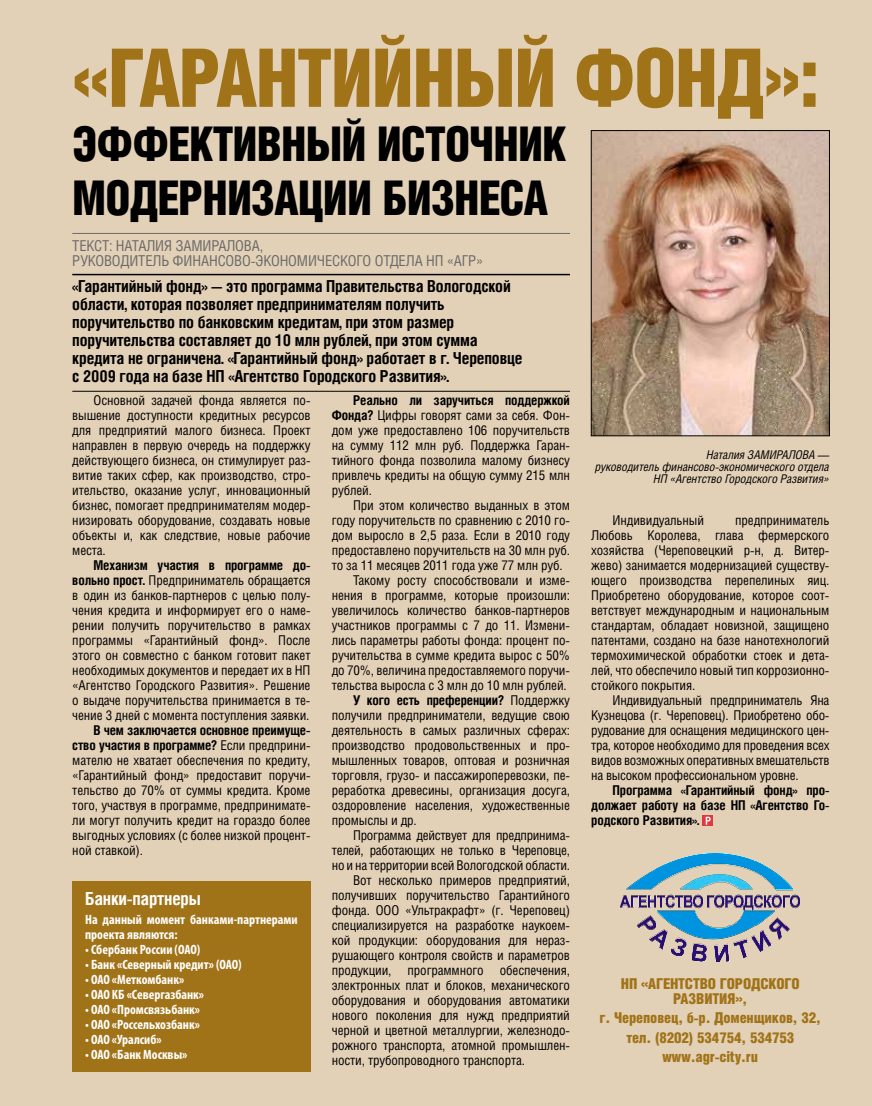
<style>
.page{position:relative;width:872px;height:1106px;background:#e3d1b7}
.page>*{position:absolute;margin:0;border:0;box-sizing:border-box;transform-origin:0 0}
.t1{font:81px "Helios Cond Black C";letter-spacing:-.02em;color:#a17318;scale:.95 1}
.t2{font:48px/54px "Helios Cond Black C";letter-spacing:-.02em;color:#000;scale:.95 1}
.t3{font:700 18px "Helios Cond C";letter-spacing:-.01em;color:#fff}
.t4{font:700 16.5px/18px "Helios Cond C";letter-spacing:-.01em;color:#000}
.t5{font:15px "Helios Cond Black C";letter-spacing:-.01em;color:#a17318}
.t6{font:15px "Helios Cond C";letter-spacing:-.01em;color:#6a6a6a}
.t7{font:13.5px/15px "Helios Cond C";letter-spacing:-.01em;color:#000;text-align:justify}
.t8{font:700 condensed 13.5px/15px "Myriad Pro";color:#fff}
.t9{font:700 13.5px/15px "Helios Cond C";letter-spacing:-.01em;color:#000;text-align:justify}
.t10{font:italic 12px/12px "Helios Cond C";letter-spacing:-.01em;color:#000;text-align:right}
.s1{font-weight:700}
.s2{font-weight:400}
</style>
<div class="page">
<svg style="left:703px;top:815px;width:10px;height:10px"></svg>
<svg style="left:705px;top:816px;width:5px;height:8px"></svg>
<hr style="left:72px;top:233px;width:498px;height:1px;background:#6a6a6a">
<hr style="left:72px;top:274px;width:498px;height:1px;background:#000">
<hr style="left:72px;top:391px;width:498px;height:1px;background:#000">
<div style="left:72px;top:881px;width:238px;height:190px;background:#a17318"></div>
<img style="left:620px;top:853px;width:180px;height:108px">
<img style="left:593px;top:132px;width:234px;height:302px">
<div style="left:591px;top:130px;width:238px;height:306px;border:1px solid #000"></div>
<h1 class="t1" style="left:72px;top:32px;width:788px">«Гарантийный фонд»:</h1>
<h2 class="t2" style="left:72px;top:116px;width:522px">эффективный источник модернизации бизнеса</h2>
<p class="t6" style="left:72px;top:236px;width:16px">Текст</p>
<p class="t6" style="left:109px;top:236px;width:25px">: Наталия</p>
<p class="t6" style="left:175px;top:236px;width:18px">Замиралова</p>
<p class="t6" style="left:260px;top:236px;width:5px">,</p>
<p class="t6" style="left:72px;top:251px;width:18px">Руководител</p>
<p class="t6" style="left:161px;top:251px;width:21px">ь финансово</p>
<p class="t6" style="left:251px;top:251px;width:15px">-экономического</p>
<p class="t6" style="left:375px;top:251px;width:9px">отдела</p>
<p class="t6" style="left:426px;top:251px;width:59px">НП «АГР»</p>
<p class="t4" style="left:72px;top:277px;width:452px">«Гарантийный фонд» — это программа Правительства Вологодской области, которая позволяет предпринимателям получить поручительство по банковским кредитам, при этом размер поручительства составляет до 10 млн рублей, при этом сумма кредита не ограничена. «Гарантийный фонд» работает в г. Череповце с 2009 года на базе НП «Агентство Городского Развития».</p>
<p class="t7" style="left:72px;top:392px;width:240px;text-indent:21px">Основной задачей фонда является по&shy;вышение доступности кредитных ресурсов для предприятий малого бизнеса. Проект направлен в первую очередь на поддержку действующего бизнеса, он стимулирует раз&shy;витие таких сфер, как производство, стро&shy;ительство, оказание услуг, инновационный бизнес, помогает предпринимателям модер&shy;низировать оборудование, создавать новые объекты и, как следствие, новые рабочие места.</p>
<p class="t7" style="left:72px;top:557px;width:240px;text-indent:21px"><span class="s1">Механизм участия в программе до&shy;вольно прост.</span> Предприниматель обращается в один из банков-партнеров с целью полу&shy;чения кредита и информирует его о наме&shy;рении получить поручительство в рамках программы «Гарантийный фонд». После этого он совместно с банком готовит пакет необходимых документов и передает их в НП «Агентство Городского Развития». Решение о выдаче поручительства принимается в те&shy;чение 3 дней с момента поступления заявки.</p>
<p class="t7" style="left:72px;top:722px;width:240px;text-indent:21px"><span class="s1">В чем заключается основное преимуще&shy;ство участия в программе?</span> Если предприни&shy;мателю не хватает обеспечения по кредиту, «Гарантийный фонд» предоставит поручи&shy;тельство до 70% от суммы кредита. Кроме того, участвуя в программе, предпринимате&shy;ли могут получить кредит на гораздо более выгодных условиях (с более низкой процент&shy;ной ставкой).</p>
<h3 class="t3" style="left:85px;top:887px;width:117px">Банки-партнеры</h3>
<p class="t8" style="left:85px;top:911px;width:214px">На данный момент банками-партнерами проекта являются:</p>
<p class="t8" style="left:85px;top:941px;width:117px">• Сбербанк России (ОАО)</p>
<p class="t8" style="left:85px;top:956px;width:158px">• Банк «Северный кредит» (ОАО)</p>
<p class="t8" style="left:85px;top:971px;width:101px">• ОАО «Меткомбанк»</p>
<p class="t8" style="left:85px;top:986px;width:120px">• ОАО КБ «Севергазбанк»</p>
<p class="t8" style="left:85px;top:1001px;width:116px">• ОАО «Промсвязьбанк»</p>
<p class="t8" style="left:85px;top:1016px;width:116px">• ОАО «Россельхозбанк»</p>
<p class="t8" style="left:85px;top:1031px;width:78px">• ОАО «Уралсиб»</p>
<p class="t8" style="left:85px;top:1046px;width:104px">• ОАО «Банк Москвы»</p>
<p class="t7" style="left:332px;top:392px;width:240px;text-indent:21px"><span class="s1">Реально ли заручиться поддержкой Фонда?</span> Цифры говорят сами за себя. Фон&shy;дом уже предоставлено 106 поручительств на сумму 112 млн руб. Поддержка Гаран&shy;тийного фонда позволила малому бизнесу привлечь кредиты на общую сумму 215 млн рублей.</p>
<p class="t7" style="left:353px;top:497px;width:218px">При этом количество выданных в этом</p>
<p class="t7" style="left:332px;top:512px;width:240px">году поручительств по сравнению с 2010 го-</p>
<p class="t7" style="left:332px;top:527px;width:240px">дом выросло в 2,5 раза. Если в 2010 году</p>
<p class="t7" style="left:332px;top:542px;width:240px">предоставлено поручительств на 30 млн руб.</p>
<p class="t7" style="left:332px;top:557px;width:232px">то за 11 месяцев 2011 года уже 77 млн руб.</p>
<p class="t7" style="left:353px;top:572px;width:218px">Такому росту способствовали и изме-</p>
<p class="t7" style="left:332px;top:587px;width:240px">нения в программе, которые произошли:</p>
<p class="t7" style="left:332px;top:602px;width:240px">увеличилось количество банков-партнеров</p>
<p class="t7" style="left:332px;top:617px;width:240px">участников программы с 7 до 11. Измени-</p>
<p class="t7" style="left:332px;top:632px;width:240px">лись параметры работы фонда: процент по-</p>
<p class="t7" style="left:332px;top:647px;width:240px">ручительства в сумме кредита вырос с 50%</p>
<p class="t7" style="left:332px;top:662px;width:240px">до 70%, величина предоставляемого поручи-</p>
<p class="t7" style="left:332px;top:677px;width:237px">тельства выросла с 3 млн до 10 млн рублей.</p>
<p class="t9" style="left:353px;top:692px;width:218px">У кого есть преференции? <span class="s2">Поддержку</span></p>
<p class="t7" style="left:332px;top:707px;width:240px">получили предприниматели, ведущие свою</p>
<p class="t7" style="left:332px;top:722px;width:240px">деятельность в самых различных сферах:</p>
<p class="t7" style="left:332px;top:737px;width:240px">производство продовольственных и про-</p>
<p class="t7" style="left:332px;top:752px;width:240px">мышленных товаров, оптовая и розничная</p>
<p class="t7" style="left:332px;top:767px;width:240px">торговля, грузо- и пассажироперевозки, пе-</p>
<p class="t7" style="left:332px;top:782px;width:240px">реработка древесины, организация досуга,</p>
<p class="t7" style="left:332px;top:797px;width:240px">оздоровление населения, художественные</p>
<p class="t7" style="left:332px;top:812px;width:86px">промыслы и др.</p>
<p class="t7" style="left:353px;top:827px;width:218px">Программа действует для предпринима-</p>
<p class="t7" style="left:332px;top:842px;width:240px">телей, работающих не только в Череповце,</p>
<p class="t7" style="left:332px;top:857px;width:240px">но и на территории всей Вологодской области.</p>
<p class="t7" style="left:353px;top:872px;width:218px">Вот несколько примеров предприятий,</p>
<p class="t7" style="left:332px;top:887px;width:240px">получивших поручительство Гарантийного</p>
<p class="t7" style="left:332px;top:902px;width:240px">фонда. ООО «Ультракрафт» (г. Череповец)</p>
<p class="t7" style="left:332px;top:917px;width:240px">специализируется на разработке наукоем-</p>
<p class="t7" style="left:332px;top:932px;width:240px">кой продукции: оборудования для нераз-</p>
<p class="t7" style="left:332px;top:947px;width:240px">рушающего контроля свойств и параметров</p>
<p class="t7" style="left:332px;top:962px;width:240px">продукции, программного обеспечения,</p>
<p class="t7" style="left:332px;top:977px;width:240px">электронных плат и блоков, механического</p>
<p class="t7" style="left:332px;top:992px;width:240px">оборудования и оборудования автоматики</p>
<p class="t7" style="left:332px;top:1007px;width:240px">нового поколения для нужд предприятий</p>
<p class="t7" style="left:332px;top:1022px;width:240px">черной и цветной металлургии, железнодо-</p>
<p class="t7" style="left:332px;top:1037px;width:240px">рожного транспорта, атомной промышлен-</p>
<p class="t7" style="left:332px;top:1052px;width:195px">ности, трубопроводного транспорта.</p>
<p class="t10" style="left:706px;top:448px;width:56px">Наталия Замиралова</p>
<p class="t10" style="left:595px;top:448px;width:236px">—<br>руководитель финансово-экономического отдела<br>НП «Агентство Городского Развития»</p>
<p class="t7" style="left:612px;top:512px;width:93px">Индивидуальный</p>
<p class="t7" style="left:591px;top:512px;width:240px;text-indent:144px">предприниматель Любовь Королева, глава фермерского хозяйства (Череповецкий р-н, д. Витер&shy;жево) занимается модернизацией существу&shy;ющего производства перепелиных яиц.<br>Приобретено оборудование, которое соот&shy;ветствует международным и национальным стандартам, обладает новизной, защищено патентами, создано на базе нанотехнологий термохимической обработки стоек и дета&shy;лей, что обеспечило новый тип коррозионно&shy;стойкого покрытия.</p>
<p class="t7" style="left:591px;top:692px;width:240px;text-indent:21px">Индивидуальный предприниматель Яна Кузнецова (г. Череповец). Приобретено обо&shy;рудование для оснащения медицинского цен&shy;тра, которое необходимо для проведения всех видов возможных оперативных вмешательств на высоком профессиональном уровне.</p>
<p class="t9" style="left:591px;top:782px;width:240px;text-indent:21px">Программа «Гарантийный фонд» про&shy;должает работу на базе НП «Агентство Го&shy;родского Развития».</p>
<p class="t5" style="left:621px;top:975px;width:51px">НП «АГЕНТСТ</p>
<p class="t5" style="left:700px;top:975px;width:37px">ВО ГОРОДСКО</p>
<p class="t5" style="left:784px;top:975px;width:15px">ГО</p>
<p class="t5" style="left:673px;top:990px;width:40px">РАЗВИТИЯ</p>
<p class="t5" style="left:735px;top:990px;width:13px">»,</p>
<p class="t5" style="left:599px;top:1009px;width:223px">г. Череповец, б-р. Доменщиков, 32,</p>
<p class="t5" style="left:626px;top:1028px;width:169px">тел. (8202) 534754, 534753</p>
<p class="t5" style="left:662px;top:1048px;width:97px">www.agr-city.ru</p>
</div>
